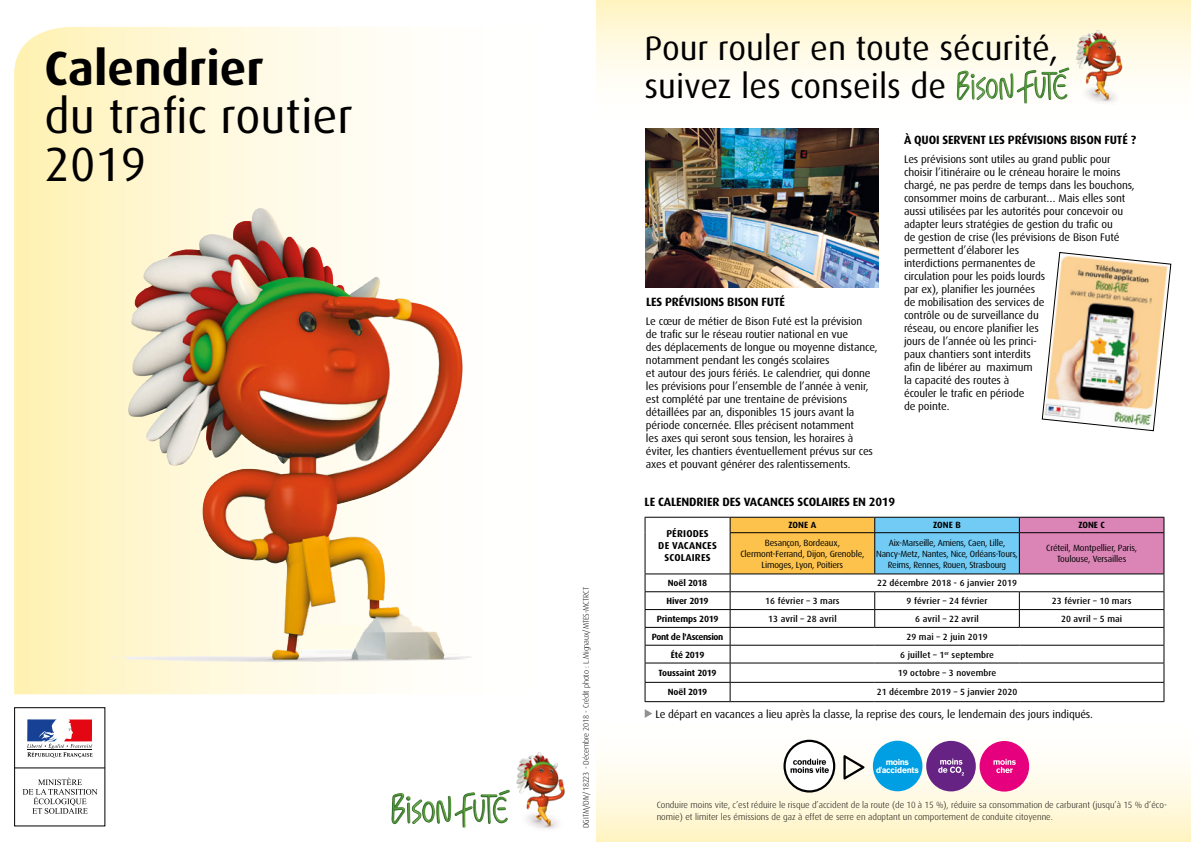
<style>
.page{position:relative;width:1191px;height:842px;background:#fff}
.page>*{position:absolute;margin:0;border:0;box-sizing:border-box;transform-origin:0 0}
.t1{font:48px/48px "Dax OT";color:#000}
.t2{font:700 48px "Dax OT";color:#000}
.t3{font:34px/38px "Dax OT";color:#000}
.t4{font:700 12px "Dax OT";letter-spacing:-.01em;color:#000}
.t5{font:11px/13px "Dax OT";letter-spacing:-.01em;color:#000}
.t6{font:700 10px/12px "Dax OT";letter-spacing:.02em;color:#000;text-align:center}
.t7{font:9px/11px "Dax OT";letter-spacing:-.025em;color:#000;text-align:center}
.t8{font:300 9px/12px "Dax OT";color:#000}
.t9{font:500 9px "Dax OT";letter-spacing:.01em;color:#000}
.t10{font:700 9px "Dax OT";letter-spacing:-.025em;color:#000}
.t11{font:700 8.6px/8.3px "Akzidenz Grotesk BQ";letter-spacing:-.025em;color:#fff;text-align:center}
.t12{font:300 8px "Dax OT";letter-spacing:-.015em;color:#000}
</style>
<div class="page">
<div style="left:596px;top:0;width:595px;height:128px;background:linear-gradient(to bottom,#fff5c8,#fff)"></div>
<svg style="left:14px;top:27px;width:457px;height:667px"></svg>
<div style="left:596px;top:714px;width:595px;height:128px;background:linear-gradient(to bottom,#feffff,#fff5c9)"></div>
<img style="left:516px;top:752px;width:49px;height:77px">
<img style="left:391px;top:790px;width:119px;height:37px">
<div style="left:14px;top:707px;width:91px;height:119px;border:1px solid #000"></div>
<svg style="left:27px;top:719px;width:65px;height:39px"></svg>
<hr style="left:15px;top:767px;width:90px;height:1px;background:#000">
<svg style="left:23px;top:778px;width:75px;height:36px"></svg>
<img style="left:124px;top:208px;width:135px;height:258px">
<img style="left:1073px;top:28px;width:55px;height:79px">
<hr style="left:644px;top:517px;width:86px;height:1px;background:#000">
<svg style="left:644px;top:518px;width:1px;height:15px"></svg>
<hr style="left:644px;top:533px;width:1px;height:41px;background:#000">
<hr style="left:644px;top:574px;width:86px;height:1px;background:#000">
<hr style="left:644px;top:591px;width:86px;height:1px;background:#000">
<hr style="left:644px;top:609px;width:86px;height:1px;background:#000">
<hr style="left:644px;top:627px;width:86px;height:1px;background:#000">
<hr style="left:644px;top:645px;width:86px;height:1px;background:#000">
<hr style="left:644px;top:663px;width:86px;height:1px;background:#000">
<hr style="left:644px;top:682px;width:86px;height:1px;background:#000">
<svg style="left:644px;top:574px;width:1px;height:127px"></svg>
<hr style="left:644px;top:701px;width:86px;height:1px;background:#000">
<hr style="left:730px;top:701px;width:144px;height:1px;background:#000">
<hr style="left:874px;top:701px;width:145px;height:1px;background:#000">
<hr style="left:1019px;top:701px;width:145px;height:1px;background:#000">
<svg style="left:730px;top:517px;width:434px;height:184px"></svg>
<hr style="left:1019px;top:532px;width:145px;height:1px;background:#000">
<svg style="left:644px;top:709px;width:8px;height:9px"></svg>
<img style="left:956px;top:67px;width:114px;height:36px">
<div style="left:784px;top:741px;width:50px;height:50px;background:#fff;border-radius:50%"></div>
<div style="left:783px;top:740px;width:52px;height:52px;border:2px solid #000;border-radius:50%"></div>
<div style="left:873px;top:741px;width:49px;height:50px;background:#009fe3;border-radius:50%"></div>
<svg style="left:790px;top:759px;width:39px;height:14px"></svg>
<div style="left:979px;top:741px;width:50px;height:51px;background:#e6007d;border-radius:50%"></div>
<svg style="left:993px;top:759px;width:22px;height:14px"></svg>
<div style="left:926px;top:741px;width:49px;height:50px;background:#662383;border-radius:50%"></div>
<svg style="left:938px;top:759px;width:26px;height:16px"></svg>
<svg style="left:843px;top:755px;width:21px;height:24px"></svg>
<img style="left:1042px;top:252px;width:129px;height:179px">
<img style="left:646px;top:128px;width:232px;height:160px">
<svg style="left:300px;top:625px;width:67px;height:24px"></svg>
<h1 class="t2" style="left:45px;top:41px;width:220px">Calendrier</h1>
<h1 class="t1" style="left:45px;top:93px;width:310px">du trafic routier<br>2019</h1>
<p class="t12" style="left:581px;top:828px;width:242px;rotate:-90deg">DGITM/DIV/18223 - Décembre 2018 - Crédit photo : L.Mignaux/MTES-MCTRCT</p>
<h2 class="t3" style="left:644px;top:29px;width:415px">Pour rouler en toute sécurité, suivez les conseils de</h2>
<p class="t4" style="left:646px;top:295px;width:141px">LES PRÉVISIONS BISON FUTÉ</p>
<p class="t5" style="left:646px;top:314px;width:233px">Le cœur de métier de Bison Futé est la prévision<br>de trafic sur le réseau routier national en vue<br>des déplacements de longue ou moyenne distance, notamment pendant les congés scolaires<br>et autour des jours fériés. Le calendrier, qui donne les prévisions pour l’ensemble de l’année à venir, est complété par une trentaine de prévisions détaillées par an, disponibles 15 jours avant la période concernée. Elles précisent notamment<br>les axes qui seront sous tension, les horaires à éviter, les chantiers éventuellement prévus sur ces axes et pouvant générer des ralentissements.</p>
<p class="t4" style="left:904px;top:133px;width:233px">À QUOI SERVENT LES PRÉVISIONS BISON FUTÉ ?</p>
<p class="t5" style="left:904px;top:152px;width:232px">Les prévisions sont utiles au grand public pour choisir l’itinéraire ou le créneau horaire le moins chargé, ne pas perdre de temps dans les bouchons, consommer moins de carburant… Mais elles sont aussi utilisées par les autorités pour concevoir ou adapter leurs stratégies de gestion du trafic ou<br>de gestion de crise (les prévisions de Bison Futé permettent d’élaborer les<br>interdictions permanentes de<br>circulation pour les poids lourds<br>par ex), planifier les journées<br>de mobilisation des services de<br>contrôle ou de surveillance du<br>réseau, ou encore planifier les<br>jours de l’année où les princi-<br>paux chantiers sont interdits<br>afin de libérer au maximum<br>la capacité des routes à<br>écouler le trafic en période<br>de pointe.</p>
<p class="t4" style="left:644px;top:495px;width:252px">LE CALENDRIER DES VACANCES SCOLAIRES EN 2019</p>
<p class="t6" style="left:658px;top:528px;width:60px">PÉRIODES<br>DE VACANCES<br>SCOLAIRES</p>
<p class="t10" style="left:788px;top:520px;width:29px">ZONE A</p>
<p class="t10" style="left:933px;top:520px;width:29px">ZONE B</p>
<p class="t10" style="left:1078px;top:520px;width:28px">ZONE C</p>
<p class="t7" style="left:740px;top:537px;width:125px">Besançon, Bordeaux,<br>Clermont-Ferrand, Dijon, Grenoble,<br>Limoges, Lyon, Poitiers</p>
<p class="t7" style="left:876px;top:537px;width:143px">Aix-Marseille, Amiens, Caen, Lille,<br>Nancy-Metz, Nantes, Nice, Orléans-Tours,<br>Reims, Rennes, Rouen, Strasbourg</p>
<p class="t7" style="left:1046px;top:543px;width:92px">Créteil, Montpellier, Paris,<br>Toulouse, Versailles</p>
<p class="t10" style="left:668px;top:578px;width:41px">Noël 2018</p>
<p class="t9" style="left:877px;top:578px;width:142px">22 décembre 2018 - 6 janvier 2019</p>
<p class="t10" style="left:666px;top:596px;width:44px">Hiver 2019</p>
<p class="t9" style="left:765px;top:596px;width:76px">16 février – 3 mars</p>
<p class="t9" style="left:906px;top:596px;width:83px">9 février – 24 février</p>
<p class="t9" style="left:1052px;top:596px;width:81px">23 février – 10 mars</p>
<p class="t10" style="left:656px;top:614px;width:63px">Printemps 2019</p>
<p class="t9" style="left:768px;top:614px;width:70px">13 avril – 28 avril</p>
<p class="t9" style="left:915px;top:614px;width:65px">6 avril – 22 avril</p>
<p class="t9" style="left:1061px;top:614px;width:63px">20 avril – 5 mai</p>
<p class="t10" style="left:652px;top:631px;width:73px">Pont de l'Ascension</p>
<p class="t9" style="left:906px;top:632px;width:83px">29 mai – 2 juin 2019</p>
<p class="t10" style="left:671px;top:649px;width:35px">Été 2019</p>
<p class="t9" style="left:900px;top:649px;width:95px">6 juillet – 1<sup>er</sup> septembre</p>
<p class="t10" style="left:658px;top:668px;width:60px">Toussaint 2019</p>
<p class="t9" style="left:897px;top:668px;width:100px">19 octobre – 3 novembre</p>
<p class="t10" style="left:668px;top:687px;width:41px">Noël 2019</p>
<p class="t9" style="left:876px;top:687px;width:142px">21 décembre 2019 – 5 janvier 2020</p>
<p class="t5" style="left:655px;top:708px;width:439px">Le départ en vacances a lieu après la classe, la reprise des cours, le lendemain des jours indiqués.</p>
<p class="t11" style="left:876px;top:758px;width:44px">moins d'accidents</p>
<p class="t8" style="left:656px;top:799px;width:512px">Conduire moins vite, c’est réduire le risque d’accident de la route (de 10 à 15 %), réduire sa consommation de carburant (jusqu’à 15 % d’éco&shy;nomie) et limiter les émissions de gaz à effet de serre en adoptant un comportement de conduite citoyenne.</p>
</div>
